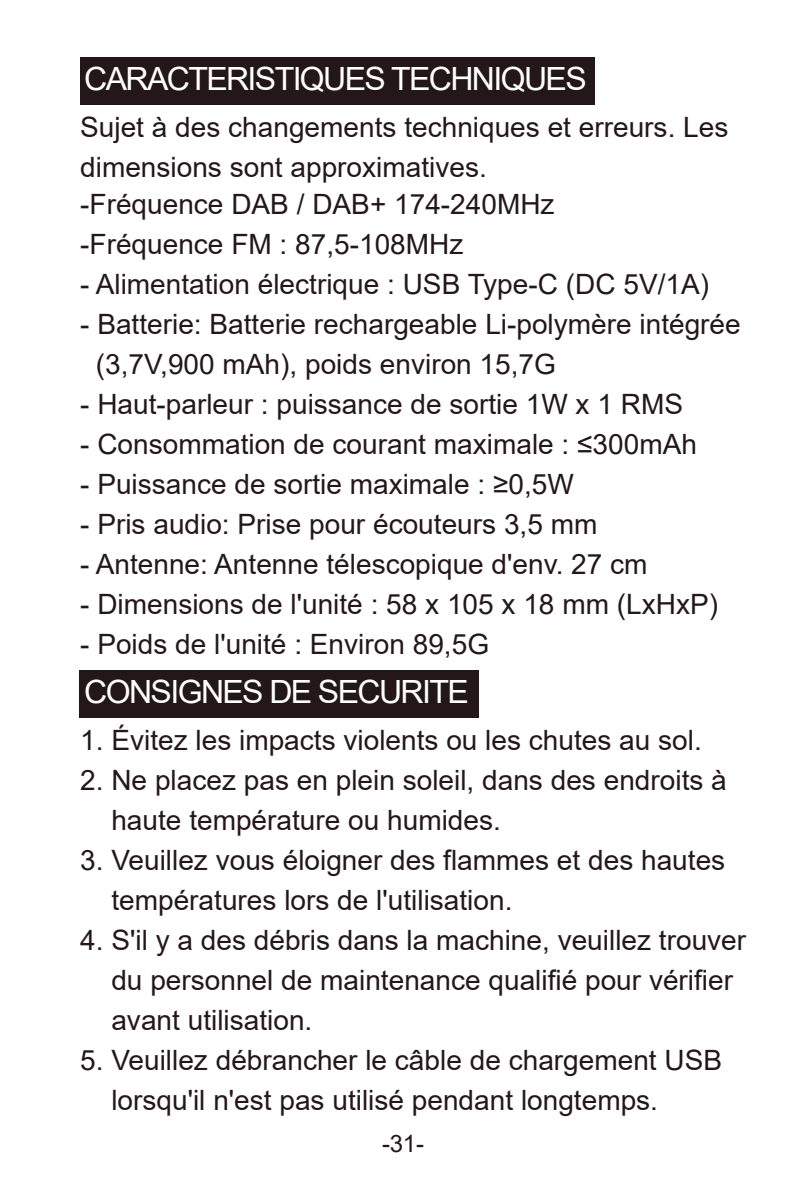
<style>
.page{position:relative;width:806px;height:1202px;background:#fff}
.page>*{position:absolute;margin:0;border:0;box-sizing:border-box;transform-origin:0 0}
.t1{font:32px "Arial";letter-spacing:-.05em;color:#fff}
.t2{font:28px/40px "Arial";color:#24171a}
.t3{font:24px "Arial";color:#24171a}
</style>
<div class="page">
<div style="left:80px;top:58px;width:514px;height:47px;background:#24171a"></div>
<div style="left:80px;top:671px;width:398px;height:47px;background:#24171a"></div>
<p class="t1" style="left:84px;top:57px;width:503px">CARACTERISTIQUES TECHNIQUES</p>
<p class="t2" style="left:80px;top:107px;width:649px">Sujet à des changements techniques et erreurs. Les dimensions sont approximatives.</p>
<p class="t2" style="left:80px;top:184px;width:475px">-Fréquence DAB / DAB+ 174-240MHz -Fréquence FM : 87,5-108MHz</p>
<p class="t2" style="left:80px;top:264px;width:630px">- Alimentation électrique : USB Type-C (DC 5V/1A)</p>
<p class="t2" style="left:96px;top:304px;width:646px;text-indent:-16px">- Batterie: Batterie rechargeable Li-polymère intégrée (3,7V,900 mAh), poids environ 15,7G</p>
<p class="t2" style="left:80px;top:384px;width:604px">- Haut-parleur : puissance de sortie 1W x 1 RMS</p>
<p class="t2" style="left:80px;top:424px;width:618px">- Consommation de courant maximale : ≤300mAh</p>
<p class="t2" style="left:80px;top:464px;width:495px">- Puissance de sortie maximale : ≥0,5W</p>
<p class="t2" style="left:80px;top:504px;width:518px">- Pris audio: Prise pour écouteurs 3,5 mm</p>
<p class="t2" style="left:80px;top:544px;width:568px">- Antenne: Antenne télescopique d'env. 27 cm</p>
<p class="t2" style="left:80px;top:584px;width:639px">- Dimensions de l'unité : 58 x 105 x 18 mm (LxHxP)</p>
<p class="t2" style="left:80px;top:624px;width:410px">- Poids de l'unité : Environ 89,5G</p>
<p class="t1" style="left:84px;top:669px;width:386px">CONSIGNES DE SECURITE</p>
<p class="t2" style="left:80px;top:720px;width:622px">1. Évitez les impacts violents ou les chutes au sol.</p>
<p class="t2" style="left:111px;top:760px;width:616px;text-indent:-31px">2. Ne placez pas en plein soleil, dans des endroits à haute température ou humides.</p>
<p class="t2" style="left:111px;top:840px;width:615px;text-indent:-31px">3. Veuillez vous éloigner des flammes et des hautes températures lors de l'utilisation.</p>
<p class="t2" style="left:111px;top:920px;width:636px;text-indent:-31px">4. S'il y a des débris dans la machine, veuillez trouver du personnel de maintenance qualifié pour vérifier avant utilisation.</p>
<p class="t2" style="left:111px;top:1040px;width:612px;text-indent:-31px">5. Veuillez débrancher le câble de chargement USB lorsqu'il n'est pas utilisé pendant longtemps.</p>
<p class="t3" style="left:382px;top:1127px;width:43px">-31-</p>
</div>
